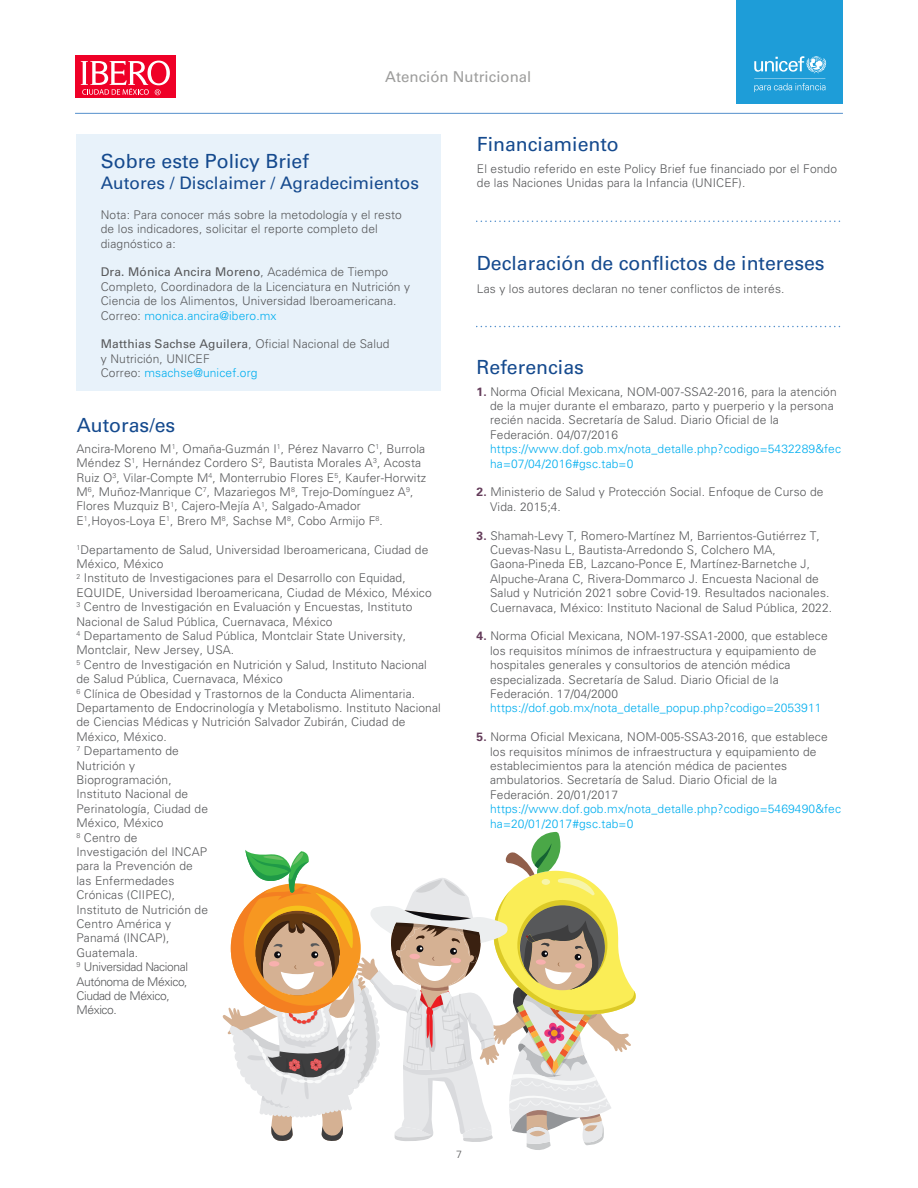
<style>
.page{position:relative;width:918px;height:1188px;background:#fff}
.page>*{position:absolute;margin:0;border:0;box-sizing:border-box;transform-origin:0 0}
.t1{font:19.5px "Univers";color:#154a8e}
.t2{font:17.25px "Univers";color:#154a8e}
.t3{font:15px "Univers";color:#9d9d9c}
.t4{font:300 12px/14.4px "Univers";letter-spacing:.01em;color:#57585a}
.t5{font:300 12px/14.4px "Univers";letter-spacing:.01em;color:#00aeef}
.t6{font:300 10.5px "Univers";color:#57585a}
.s1{font-weight:400}
.s2{color:#00aeef}
.s3{font-weight:700;color:#643c5a}
</style>
<div class="page">
<div style="left:736px;top:0;width:107px;height:103px;background:#1e9dd8"></div>
<hr style="left:75px;top:113px;width:768px;height:1px;background:#5490cc">
<div style="left:75px;top:55px;width:100px;height:43px;background:#ef0027"></div>
<svg style="left:81px;top:61px;width:89px;height:34px"></svg>
<svg style="left:754px;top:56px;width:72px;height:36px"></svg>
<div style="left:77px;top:135px;width:364px;height:256px;background:#e8f2fa"></div>
<svg style="left:477px;top:221px;width:364px;height:1px"></svg>
<svg style="left:477px;top:326px;width:364px;height:1px"></svg>
<svg style="left:222px;top:832px;width:414px;height:318px"></svg>
<p class="t3" style="left:385px;top:68px;width:148px">Atención Nutricional</p>
<h1 class="t1" style="left:101px;top:150px;width:210px">Sobre este Policy Brief</h1>
<h2 class="t2" style="left:101px;top:173px;width:320px">Autores / Disclaimer / Agradecimientos</h2>
<p class="t4" style="left:101px;top:207px;width:303px">Nota: Para conocer más sobre la metodología y el resto de los indicadores, solicitar el reporte completo del diagnóstico a:</p>
<p class="t4" style="left:101px;top:265px;width:311px"><span class="s1">Dra. Mónica Ancira Moreno</span>, Académica de Tiempo Completo, Coordinadora de la Licenciatura en Nutrición y Ciencia de los Alimentos, Universidad Iberoamericana.<br>Correo: <span class="s2">monica.ancira@ibero.mx</span></p>
<p class="t4" style="left:101px;top:337px;width:290px"><span class="s1">Matthias Sachse Aguilera</span>, Oficial Nacional de Salud y Nutrición, UNICEF<br>Correo: <span class="s2">msachse@unicef.org</span></p>
<h1 class="t1" style="left:77px;top:413px;width:100px">Autoras/es</h1>
<p class="t4" style="left:77px;top:441px;width:351px">Ancira-Moreno M<sup>1</sup>, Omaña-Guzmán I<sup>1</sup>, Pérez Navarro C<sup>1</sup>, Burrola Méndez S<sup>1</sup>, Hernández Cordero S<sup>2</sup>, Bautista Morales A<sup>3</sup>, Acosta Ruiz O<sup>3</sup>, Vilar-Compte M<sup>4</sup>, Monterrubio Flores E<sup>5</sup>, Kaufer-Horwitz M<sup>6</sup>, Muñoz-Manrique C<sup>7</sup>, Mazariegos M<sup>8</sup>, Trejo-Domínguez A<sup>9</sup>, Flores Muzquiz B<sup>1</sup>, Cajero-Mejía A<sup>1</sup>, Salgado-Amador E<sup>1</sup>,Hoyos-Loya E<sup>1</sup>, Brero M<sup>8</sup>, Sachse M<sup>8</sup>, Cobo Armijo F<sup>8</sup>.</p>
<p class="t4" style="left:77px;top:542px;width:366px"><sup>1</sup>Departamento de Salud, Universidad Iberoamericana, Ciudad de<br>México, México<br><sup>2</sup> Instituto de Investigaciones para el Desarrollo con Equidad,<br>EQUIDE, Universidad Iberoamericana, Ciudad de México, México<br><sup>3</sup> Centro de Investigación en Evaluación y Encuestas, Instituto<br>Nacional de Salud Pública, Cuernavaca, México<br><sup>4</sup> Departamento de Salud Pública, Montclair State University,<br>Montclair, New Jersey, USA.<br><sup>5</sup> Centro de Investigación en Nutrición y Salud, Instituto Nacional de Salud Pública, Cuernavaca, México<br><sup>6</sup> Clínica de Obesidad y Trastornos de la Conducta Alimentaria.<br>Departamento de Endocrinología y Metabolismo. Instituto Nacional de Ciencias Médicas y Nutrición Salvador Zubirán, Ciudad de<br>México, México.<br><sup>7</sup> Departamento de<br>Nutrición y<br>Bioprogramación,<br>Instituto Nacional de<br>Perinatología, Ciudad de<br>México, México<br><sup>8</sup> Centro de<br>Investigación del INCAP<br>para la Prevención de<br>las Enfermedades<br>Crónicas (CIIPEC),<br>Instituto de Nutrición de<br>Centro América y<br>Panamá (INCAP),<br>Guatemala.<br><sup>9</sup> Universidad Nacional<br>Autónoma de México,<br>Ciudad de México,<br>México.</p>
<h1 class="t1" style="left:477px;top:133px;width:143px">Financiamiento</h1>
<p class="t4" style="left:477px;top:161px;width:362px">El estudio referido en este Policy Brief fue financiado por el Fondo de las Naciones Unidas para la Infancia (UNICEF).</p>
<h1 class="t1" style="left:477px;top:251px;width:349px">Declaración de conflictos de intereses</h1>
<p class="t4" style="left:477px;top:281px;width:309px">Las y los autores declaran no tener conflictos de interés.</p>
<h1 class="t1" style="left:477px;top:356px;width:109px">Referencias</h1>
<p class="t4" style="left:490px;top:384px;width:348px;text-indent:-14px"><span class="s3">1.</span> Norma Oficial Mexicana, NOM-007-SSA2-2016, para la atención de la mujer durante el embarazo, parto y puerperio y la persona recién nacida. Secretaría de Salud. Diario Oficial de la Federación. 04/07/2016</p>
<p class="t5" style="left:490px;top:442px;width:352px">https://www.dof.gob.mx/nota_detalle.php?codigo=5432289&amp;fec ha=07/04/2016#gsc.tab=0</p>
<p class="t4" style="left:490px;top:485px;width:335px;text-indent:-14px"><span class="s3">2.</span> Ministerio de Salud y Protección Social. Enfoque de Curso de<br>Vida. 2015;4.</p>
<p class="t4" style="left:490px;top:528px;width:344px;text-indent:-14px"><span class="s3">3.</span> Shamah-Levy T, Romero-Martínez M, Barrientos-Gutiérrez T, Cuevas-Nasu L, Bautista-Arredondo S, Colchero MA, Gaona-Pineda EB, Lazcano-Ponce E, Martínez-Barnetche J, Alpuche-Arana C, Rivera-Dommarco J. Encuesta Nacional de Salud y Nutrición 2021 sobre Covid-19. Resultados nacionales.<br>Cuernavaca, México: Instituto Nacional de Salud Pública, 2022.</p>
<p class="t4" style="left:490px;top:629px;width:339px;text-indent:-14px"><span class="s3">4.</span> Norma Oficial Mexicana, NOM-197-SSA1-2000, que establece los requisitos mínimos de infraestructura y equipamiento de hospitales generales y consultorios de atención médica especializada. Secretaría de Salud. Diario Oficial de la Federación. 17/04/2000</p>
<p class="t5" style="left:490px;top:701px;width:333px">https://dof.gob.mx/nota_detalle_popup.php?codigo=2053911</p>
<p class="t4" style="left:490px;top:730px;width:339px;text-indent:-14px"><span class="s3">5.</span> Norma Oficial Mexicana, NOM-005-SSA3-2016, que establece los requisitos mínimos de infraestructura y equipamiento de establecimientos para la atención médica de pacientes ambulatorios. Secretaría de Salud. Diario Oficial de la Federación. 20/01/2017</p>
<p class="t5" style="left:490px;top:802px;width:352px">https://www.dof.gob.mx/nota_detalle.php?codigo=5469490&amp;fec ha=20/01/2017#gsc.tab=0</p>
<p class="t6" style="left:456px;top:1148px;width:7px">7</p>
</div>
